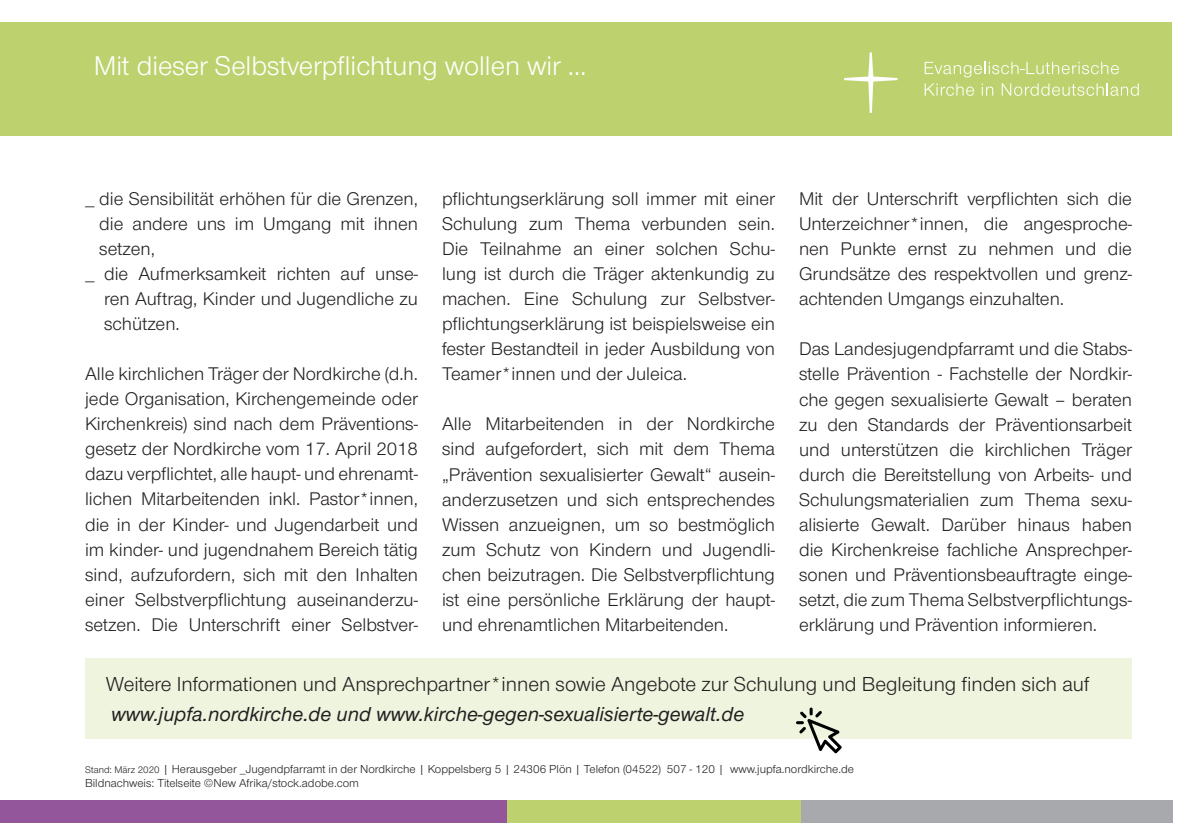
<style>
.page{position:relative;width:1191px;height:840px;background:#fff}
.page>*{position:absolute;margin:0;border:0;box-sizing:border-box;transform-origin:0 0}
.t1{font:28px "Nordelbica";color:#fff}
.t2{font:21px "Nordelbica";color:#231f20}
.t3{font:italic 500 21px "Nordelbica";color:#231f20}
.t4{font:19px/25px "Nordelbica";color:#231f20;text-align:justify}
.t5{font:12px/14px "Nordelbica";color:#231f20}
.s1{font-size:10px}
</style>
<div class="page">
<div style="left:0;top:23px;width:72px;height:113px;background:#bdd26e"></div>
<div style="left:23px;top:23px;width:1149px;height:113px;background:#bdd26e"></div>
<div style="left:506px;top:799px;width:295px;height:23px;background:#bdd26e"></div>
<div style="left:801px;top:799px;width:371px;height:23px;background:#a8a9ad"></div>
<div style="left:0;top:799px;width:506px;height:23px;background:#93569b"></div>
<svg style="left:924px;top:62px;width:194px;height:15px"></svg>
<svg style="left:924px;top:83px;width:50px;height:13px"></svg>
<svg style="left:981px;top:83px;width:12px;height:12px"></svg>
<svg style="left:1001px;top:83px;width:137px;height:13px"></svg>
<svg style="left:844px;top:52px;width:53px;height:61px"></svg>
<div style="left:85px;top:658px;width:1047px;height:80px;background:#eef4de"></div>
<svg style="left:796px;top:707px;width:45px;height:45px"></svg>
<h1 class="t1" style="left:94px;top:50px;width:494px">Mit dieser Selbstverpflichtung wollen wir …</h1>
<p class="t4" style="left:85px;top:186px;width:334px">_ die Sensibilität erhöhen für die Grenzen,</p>
<p class="t4" style="left:99px;top:211px;width:320px">die andere uns im Umgang mit ihnen</p>
<p class="t4" style="left:99px;top:236px;width:57px">setzen,</p>
<p class="t4" style="left:85px;top:261px;width:334px">_ die Aufmerksamkeit richten auf unse-</p>
<p class="t4" style="left:104px;top:286px;width:315px">ren Auftrag, Kinder und Jugendliche zu</p>
<p class="t4" style="left:104px;top:311px;width:77px">schützen.</p>
<p class="t4" style="left:85px;top:361px;width:334px">Alle kirchlichen Träger der Nordkirche (d.h. jede Organisation, Kirchengemeinde oder Kirchenkreis) sind nach dem Präventions&shy;gesetz der Nordkirche vom 17. April 2018 dazu verpflichtet, alle haupt- und ehrenamt&shy;lichen Mitarbeitenden inkl. Pastor*innen, die in der Kinder- und Jugendarbeit und im kinder- und jugendnahem Bereich tätig sind, aufzufordern, sich mit den Inhalten einer Selbstverpflichtung auseinanderzu&shy;setzen. Die Unterschrift einer Selbstver-</p>
<p class="t4" style="left:442px;top:186px;width:334px">pflichtungserklärung soll immer mit einer Schulung zum Thema verbunden sein.<br>Die Teilnahme an einer solchen Schu&shy;lung ist durch die Träger aktenkundig zu machen. Eine Schulung zur Selbstver&shy;pflichtungserklärung ist beispielsweise ein fester Bestandteil in jeder Ausbildung von Teamer*innen und der Juleica.</p>
<p class="t4" style="left:442px;top:411px;width:334px">Alle Mitarbeitenden in der Nordkirche sind aufgefordert, sich mit dem Thema „Prävention sexualisierter Gewalt“ ausein&shy;anderzusetzen und sich entsprechendes Wissen anzueignen, um so bestmöglich zum Schutz von Kindern und Jugendli&shy;chen beizutragen. Die Selbstverpflichtung ist eine persönliche Erklärung der haupt&shy;und ehrenamtlichen Mitarbeitenden.</p>
<p class="t4" style="left:799px;top:186px;width:334px">Mit der Unterschrift verpflichten sich die Unterzeichner*innen, die angesproche&shy;nen Punkte ernst zu nehmen und die Grundsätze des respektvollen und grenz&shy;achtenden Umgangs einzuhalten.</p>
<p class="t4" style="left:799px;top:336px;width:334px">Das Landesjugendpfarramt und die Stabs&shy;stelle Prävention - Fachstelle der Nordkir&shy;che gegen sexualisierte Gewalt – beraten zu den Standards der Präventionsarbeit und unterstützen die kirchlichen Träger durch die Bereitstellung von Arbeits- und Schulungsmaterialien zum Thema sexu&shy;alisierte Gewalt. Darüber hinaus haben die Kirchenkreise fachliche Ansprechper&shy;sonen und Präventionsbeauftragte einge&shy;setzt, die zum Thema Selbstverpflichtungs&shy;erklärung und Prävention informieren.</p>
<p class="t2" style="left:106px;top:671px;width:985px">Weitere Informationen und Ansprechpartner*innen sowie Angebote zur Schulung und Begleitung finden sich auf</p>
<p class="t3" style="left:111px;top:701px;width:634px">www.jupfa.nordkirche.de und www.kirche-gegen-sexualisierte-gewalt.de</p>
<p class="t5" style="left:85px;top:762px;width:770px"><span class="s1">Stand: März 2020</span> | Herausgeber _Jugendpfarramt in der Nordkirche | Koppelsberg 5 | 24306 Plön | Telefon (04522) 507 - 120 | www.jupfa.nordkirche.de<br>Bildnachweis: Titelseite ©New Afrika/stock.adobe.com</p>
</div>
